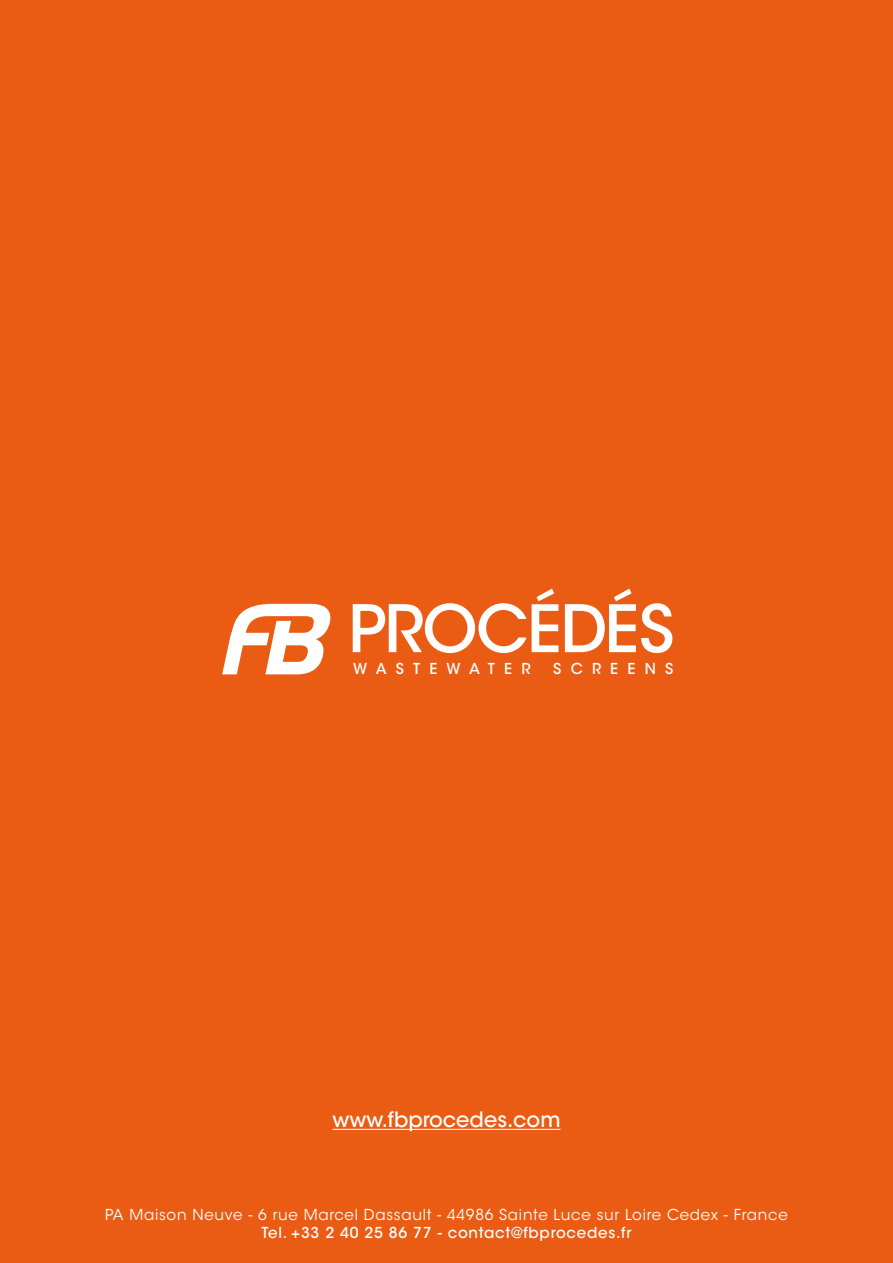
<style>
.page{position:relative;width:893px;height:1263px;background:#ea5b13}
.page>*{position:absolute;margin:0;border:0;box-sizing:border-box;transform-origin:0 0}
.t1{font:500 21px "ITC Avant Garde Std";color:#fff}
.t2{font:15px "ITC Avant Garde Std";letter-spacing:.05em;color:#fff}
.t3{font:500 15px "ITC Avant Garde Std";letter-spacing:.05em;color:#fff}
.t4{font:500 15px "ITC Avant Garde Std";letter-spacing:.61em;color:#fff}
</style>
<div class="page">
<hr style="left:332px;top:1129px;width:229px;height:1px;background:#fff">
<svg style="left:353px;top:589px;width:319px;height:64px"></svg>
<svg style="left:222px;top:604px;width:109px;height:70px"></svg>
<p class="t4" style="left:353px;top:660px;width:179px">WASTEWATER</p>
<p class="t4" style="left:553px;top:660px;width:121px">SCREENS</p>
<h1 class="t1" style="left:332px;top:1106px;width:230px">www.fbprocedes.com</h1>
<p class="t2" style="left:105px;top:1206px;width:684px">PA Maison Neuve - 6 rue Marcel Dassault - 44986 Sainte Luce sur Loire Cedex - France</p>
<p class="t3" style="left:262px;top:1223px;width:371px">Tel. +33 2 40 25 86 77 - contact@fbprocedes.fr</p>
</div>
